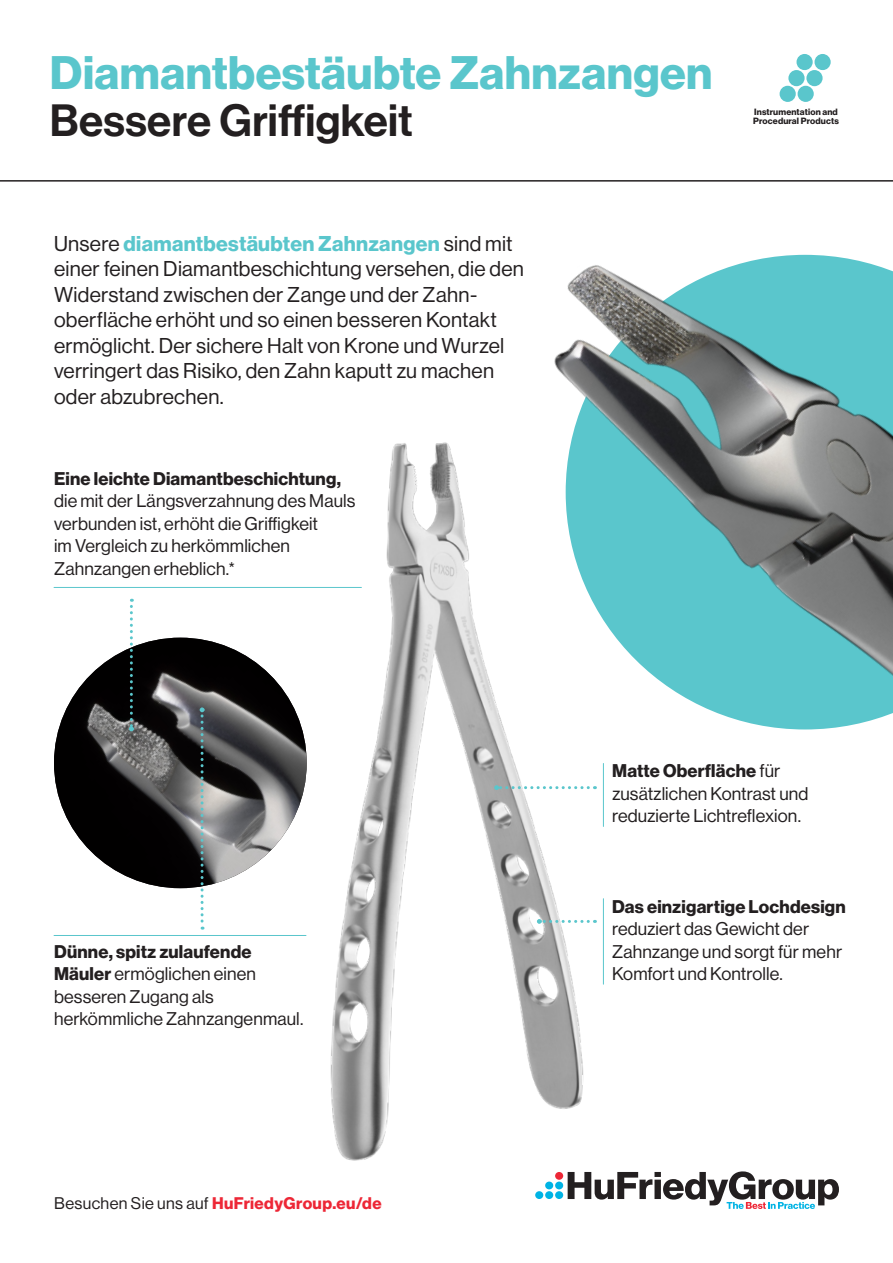
<style>
.page{position:relative;width:893px;height:1263px;background:#fff}
.page>*{position:absolute;margin:0;border:0;box-sizing:border-box;transform-origin:0 0}
.t1{font:46.05px "N Haas Grotesk DS Pro 75 Bd";letter-spacing:.01em;color:#5ac6cc}
.t2{font:44.25px "N Haas Grotesk DS Pro 65 Md";letter-spacing:.005em;color:#231f20}
.t3{font:21px/25.5px "N Haas Grotesk DS Pro 55 Rg";letter-spacing:.015em;color:#231f20}
.t4{font:21px "N Haas Grotesk DS Pro 75 Bd";letter-spacing:.015em;color:#5ac6cc}
.t5{font:18px/22.5px "N Haas Grotesk DS Pro 55 Rg";letter-spacing:.01em;color:#231f20}
.t6{font:18px "N Haas Grotesk DS Pro 75 Bd";letter-spacing:.01em;color:#231f20}
.t7{font:16.5px "N Haas Grotesk DS Pro 75 Bd";letter-spacing:.025em;color:#ed2736}
.t8{font:8.85px/9.6px "N Haas Grotesk DS Pro 75 Bd";letter-spacing:.015em;color:#231f20}
.s1{font-family:"N Haas Grotesk DS Pro 55 Rg";color:#231f20}
.s2{font-family:"N Haas Grotesk DS Pro 75 Bd"}
.s3{font-family:"N Haas Grotesk DS Pro 55 Rg"}
</style>
<div class="page">
<hr style="left:0;top:180px;width:893px;height:2px;background:#231f20">
<div style="left:555px;top:1191px;width:8px;height:8px;background:#00b3e4;border-radius:50%"></div>
<div style="left:545px;top:1191px;width:8px;height:8px;background:#00b3e4;border-radius:50%"></div>
<div style="left:535px;top:1191px;width:8px;height:8px;background:#00b3e4;border-radius:50%"></div>
<svg style="left:568px;top:1171px;width:271px;height:38px"></svg>
<div style="left:797px;top:86px;width:17px;height:16px;background:#5ac6cc;border-radius:50%"></div>
<div style="left:806px;top:70px;width:17px;height:16px;background:#5ac6cc;border-radius:50%"></div>
<div style="left:814px;top:54px;width:17px;height:16px;background:#5ac6cc;border-radius:50%"></div>
<div style="left:779px;top:86px;width:17px;height:16px;background:#5ac6cc;border-radius:50%"></div>
<div style="left:788px;top:70px;width:17px;height:16px;background:#5ac6cc;border-radius:50%"></div>
<div style="left:796px;top:54px;width:17px;height:16px;background:#5ac6cc;border-radius:50%"></div>
<img style="left:330px;top:442px;width:268px;height:747px">
<img style="left:54px;top:638px;width:253px;height:250px">
<hr style="left:54px;top:935px;width:252px;height:1px;background:#5ac6cc">
<hr style="left:603px;top:763px;width:1px;height:63px;background:#5ac6cc">
<hr style="left:54px;top:587px;width:307px;height:1px;background:#5ac6cc">
<hr style="left:603px;top:899px;width:1px;height:85px;background:#5ac6cc">
<svg style="left:129px;top:599px;width:5px;height:132px"></svg>
<svg style="left:200px;top:707px;width:4px;height:223px"></svg>
<svg style="left:494px;top:785px;width:94px;height:5px"></svg>
<svg style="left:537px;top:919px;width:51px;height:5px"></svg>
<img style="left:458px;top:180px;width:435px;height:545px">
<h1 class="t1" style="left:50px;top:45px;width:664px">Diamantbestäubte Zahnzangen</h1>
<h2 class="t2" style="left:50px;top:95px;width:364px">Bessere Griffigkeit</h2>
<p class="t8" style="left:753px;top:107px;width:87px">Instrumentation and<br>Procedural Products</p>
<p class="t4" style="left:54px;top:231px;width:460px"><span class="s1">Unsere</span> diamantbestäubten Zahnzangen <span class="s1">sind mit</span></p>
<p class="t3" style="left:54px;top:256px;width:471px">einer feinen Diamantbeschichtung versehen, die den Widerstand zwischen der Zange und der Zahn&shy;oberfläche erhöht und so einen besseren Kontakt ermöglicht. Der sichere Halt von Krone und Wurzel verringert das Risiko, den Zahn kaputt zu machen oder abzubrechen.</p>
<p class="t6" style="left:54px;top:468px;width:288px">Eine leichte Diamantbeschichtung,</p>
<p class="t5" style="left:54px;top:490px;width:303px">die mit der Längsverzahnung des Mauls verbunden ist, erhöht die Griffigkeit<br>im Vergleich zu herkömmlichen Zahnzangen erheblich.*</p>
<p class="t6" style="left:54px;top:941px;width:199px">Dünne, spitz zulaufende</p>
<p class="t5" style="left:54px;top:963px;width:251px"><span class="s2">Mäuler</span> ermöglichen einen besseren Zugang als herkömmliche Zahnzangenmaul.</p>
<p class="t7" style="left:54px;top:1193px;width:329px"><span class="s1">Besuchen Sie uns auf</span> HuFriedyGroup.eu/de</p>
<p class="t6" style="left:612px;top:760px;width:170px">Matte Oberfläche <span class="s3">für</span></p>
<p class="t5" style="left:612px;top:782px;width:198px">zusätzlichen Kontrast und reduzierte Lichtreflexion.</p>
<p class="t6" style="left:612px;top:896px;width:235px">Das einzigartige Lochdesign</p>
<p class="t5" style="left:612px;top:918px;width:232px">reduziert das Gewicht der<br>Zahnzange und sorgt für mehr<br>Komfort und Kontrolle.</p>
</div>
